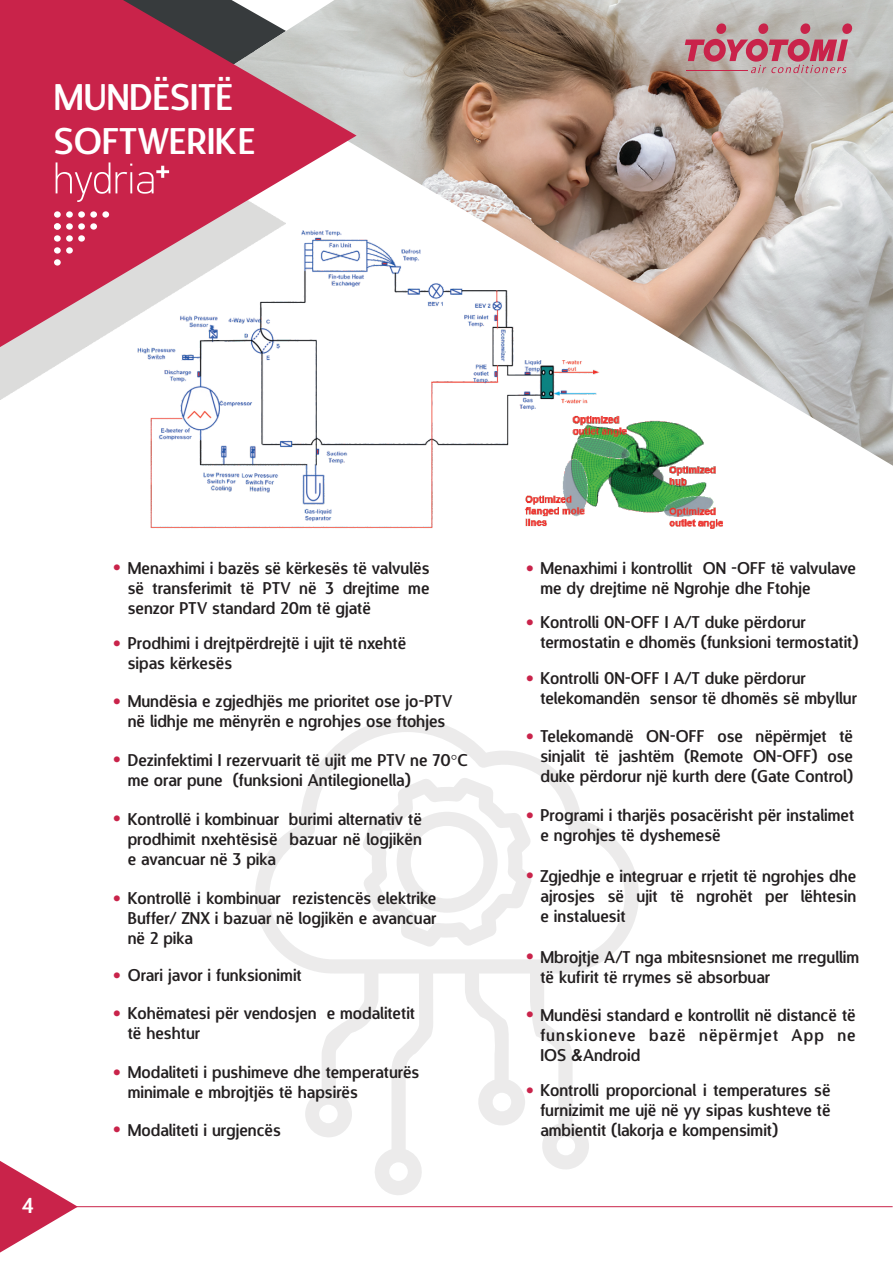
<style>
.page{position:relative;width:893px;height:1262px;background:#fff}
.page>*{position:absolute;margin:0;border:0;box-sizing:border-box;transform-origin:0 0}
.t1{font:36px/43.7px "Designosaur";color:#fff}
.t2{font:21px "Designosaur";color:#fff}
.t3{font:16.5px/20px "Designosaur";color:#231f20}
.s1{color:#c9234a}
</style>
<div class="page">
<svg style="left:0;top:1161px;width:78px;height:91px"></svg>
<img style="left:0;top:347px;width:86px;height:52px">
<svg style="left:255px;top:718px;width:384px;height:477px"></svg>
<svg style="left:362px;top:777px;width:170px;height:170px"></svg>
<img style="left:606px;top:466px;width:117px;height:63px">
<img style="left:137px;top:347px;width:469px;height:181px">
<img style="left:228px;top:0;width:665px;height:466px">
<svg style="left:0;top:0;width:356px;height:347px;fill:#c9234a"></svg>
<div style="left:102px;top:211px;width:7px;height:7px;background:#fff;border-radius:50%"></div>
<div style="left:90px;top:211px;width:7px;height:7px;background:#fff;border-radius:50%"></div>
<div style="left:90px;top:223px;width:7px;height:7px;background:#fff;border-radius:50%"></div>
<svg style="left:78px;top:211px;width:7px;height:7px"></svg>
<svg style="left:78px;top:223px;width:7px;height:7px"></svg>
<svg style="left:78px;top:235px;width:7px;height:7px"></svg>
<svg style="left:66px;top:211px;width:7px;height:7px"></svg>
<svg style="left:66px;top:223px;width:7px;height:7px"></svg>
<svg style="left:66px;top:235px;width:7px;height:7px"></svg>
<svg style="left:66px;top:247px;width:7px;height:7px"></svg>
<div style="left:54px;top:211px;width:7px;height:7px;background:#fff;border-radius:50%"></div>
<div style="left:54px;top:235px;width:7px;height:7px;background:#fff;border-radius:50%"></div>
<div style="left:54px;top:247px;width:7px;height:7px;background:#fff;border-radius:50%"></div>
<div style="left:54px;top:223px;width:7px;height:7px;background:#fff;border-radius:50%"></div>
<div style="left:54px;top:259px;width:7px;height:6px;background:#fff;border-radius:50%"></div>
<svg style="left:56px;top:162px;width:113px;height:40px;background:#d04163"></svg>
<svg style="left:684px;top:23px;width:168px;height:50px;background:#bf8891"></svg>
<hr style="left:43px;top:1206px;width:849px;height:1px;background:#c9234a">
<svg style="left:451px;top:754px;width:5px;height:5px"></svg>
<h1 class="t1" style="left:54px;top:79px;width:203px">MUNDËSITË<br>SOFTWERIKE</h1>
<p class="t2" style="left:22px;top:1196px;width:14px">4</p>
<p class="t3" style="left:128px;top:559px;width:303px;text-align:justify;text-indent:-14px"><span class="s1">•</span> Menaxhimi i bazës së kërkesës të valvulës së transferimit të PTV në 3 drejtime me senzor PTV standard 20m të gjatë</p>
<p class="t3" style="left:128px;top:635px;width:280px;text-indent:-14px"><span class="s1">•</span> Prodhimi i drejtpërdrejtë i ujit të nxehtë sipas kërkesës</p>
<p class="t3" style="left:113px;top:693px;width:340px;text-align:center"><span class="s1">•</span> Mundësia e zgjedhjës me prioritet ose jo-PTV në lidhje me mënyrën e ngrohjes ose ftohjes</p>
<p class="t3" style="left:128px;top:751px;width:342px;text-indent:-14px"><span class="s1">•</span> Dezinfektimi I rezervuarit të ujit me PTV ne 70 C me orar pune (funksioni Antilegionella)</p>
<p class="t3" style="left:128px;top:810px;width:296px;text-align:justify;text-indent:-14px"><span class="s1">•</span> Kontrollë i kombinuar burimi alternativ të prodhimit nxehtësisë bazuar në logjikën e avancuar në 3 pika</p>
<p class="t3" style="left:128px;top:890px;width:310px;text-align:justify;text-indent:-14px"><span class="s1">•</span> Kontrollë i kombinuar rezistencës elektrike Buffer/ ZNX i bazuar në logjikën e avancuar në 2 pika</p>
<p class="t3" style="left:113px;top:967px;width:190px"><span class="s1">•</span> Orari javor i funksionimit</p>
<p class="t3" style="left:128px;top:1005px;width:289px;text-indent:-14px"><span class="s1">•</span> Kohëmatesi për vendosjen e modalitetit të heshtur</p>
<p class="t3" style="left:128px;top:1064px;width:293px;text-indent:-14px"><span class="s1">•</span> Modaliteti i pushimeve dhe temperaturës minimale e mbrojtjës të hapsirës</p>
<p class="t3" style="left:113px;top:1121px;width:169px"><span class="s1">•</span> Modaliteti i urgjencës</p>
<p class="t3" style="left:540px;top:560px;width:317px;text-indent:-14px"><span class="s1">•</span> Menaxhimi i kontrollit ON -OFF të valvulave me dy drejtime në Ngrohje dhe Ftohje</p>
<p class="t3" style="left:540px;top:614px;width:320px;text-indent:-14px"><span class="s1">•</span> Kontrolli 0N-OFF I A/T duke përdorur termostatin e dhomës (funksioni termostatit)</p>
<p class="t3" style="left:540px;top:670px;width:318px;text-indent:-14px"><span class="s1">•</span> Kontrolli 0N-OFF I A/T duke përdorur telekomandën sensor të dhomës së mbyllur</p>
<p class="t3" style="left:540px;top:728px;width:314px;text-align:justify;text-indent:-14px"><span class="s1">•</span> Telekomandë ON-OFF ose nëpërmjet të sinjalit të jashtëm (Remote ON-OFF) ose duke përdorur një kurth dere (Gate Control)</p>
<p class="t3" style="left:540px;top:807px;width:315px;text-indent:-14px"><span class="s1">•</span> Programi i tharjës posacërisht për instalimet e ngrohjes të dyshemesë</p>
<p class="t3" style="left:540px;top:867px;width:317px;text-align:justify;text-indent:-14px"><span class="s1">•</span> Zgjedhje e integruar e rrjetit të ngrohjes dhe ajrosjes së ujit të ngrohët per lëhtesin e instaluesit</p>
<p class="t3" style="left:540px;top:948px;width:320px;text-indent:-14px"><span class="s1">•</span> Mbrojtje A/T nga mbitesnsionet me rregullim të kufirit të rrymes së absorbuar</p>
<p class="t3" style="left:540px;top:1006px;width:317px;text-align:justify;text-indent:-14px"><span class="s1">•</span> Mundësi standard e kontrollit në distancë të funskioneve bazë nëpërmjet App ne IOS &amp;Android</p>
<p class="t3" style="left:540px;top:1082px;width:292px;text-align:justify;text-indent:-14px"><span class="s1">•</span> Kontrolli proporcional i temperatures së furnizimit me ujë në yy sipas kushteve të ambientit (lakorja e kompensimit)</p>
</div>
